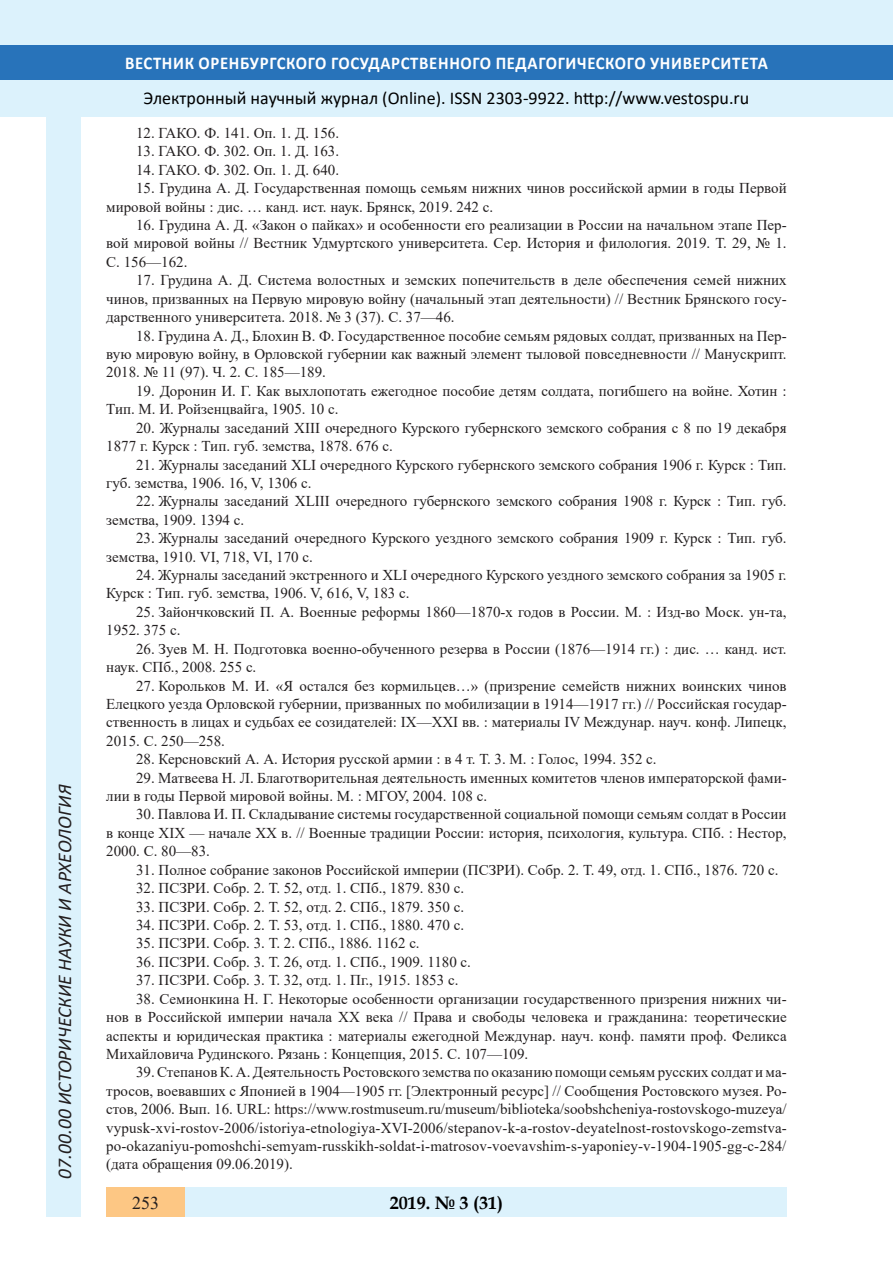
<style>
.page{position:relative;width:893px;height:1263px;background:#fff}
.page>*{position:absolute;margin:0;border:0;box-sizing:border-box;transform-origin:0 0}
.t1{font:italic 19.5px "Calibri";color:#231f20}
.t2{font:18px "Calibri";color:#000}
.t3{font:700 18px "Calibri";letter-spacing:.04em;color:#fff;scale:.93 1}
.t4{font:700 18px "Book Antiqua";color:#000}
.t5{font:18px "Times New Roman";color:#231f20}
.литература{font:15px/18.5px "Times New Roman";color:#231f20}
</style>
<div class="page">
<div style="left:0;top:0;width:893px;height:116px;background:#dcf2fc"></div>
<div style="left:0;top:45px;width:893px;height:34px;background:#2873ba"></div>
<div style="left:47px;top:116px;width:34px;height:1101px;background:#dcf2fc"></div>
<div style="left:106px;top:1188px;width:681px;height:29px;background:#dcf2fc"></div>
<div style="left:106px;top:1188px;width:79px;height:29px;background:#fdc784"></div>
<h1 class="t1" style="left:51px;top:1179px;width:395px;rotate:-90deg">07.00.00 ИСТОРИЧЕСКИЕ НАУКИ И АРХЕОЛОГИЯ</h1>
<h1 class="t1" style="left:51px;top:1105px;width:206px;rotate:-90deg">БИОЛОГИЧЕСКИЕ НАУКИ</h1>
<h1 class="t1" style="left:51px;top:1169px;width:11px;rotate:-90deg">3</h1>
<p class="t3" style="left:125px;top:50px;width:693px">ВЕСТНИК ОРЕНБУРГСКОГО ГОСУДАРСТВЕННОГО ПЕДАГОГИЧЕСКОГО УНИВЕРСИТЕТА</p>
<p class="t2" style="left:144px;top:85px;width:607px">Электронный научный журнал (Online). ISSN 2303-9922. http://www.vestospu.ru</p>
<p class="t2" style="left:583px;top:85px;width:13px">t</p>
<p class="t2" style="left:583px;top:85px;width:13px">t</p>
<p class="литература" style="left:136px;top:123px;width:205px">12. ГАКО. Ф. 141. Оп. 1. Д. 156.</p>
<p class="литература" style="left:136px;top:142px;width:205px">13. ГАКО. Ф. 302. Оп. 1. Д. 163.</p>
<p class="литература" style="left:136px;top:160px;width:205px">14. ГАКО. Ф. 302. Оп. 1. Д. 640.</p>
<p class="литература" style="left:106px;top:178px;width:682px;text-indent:30px">15. Грудина А. Д. Государственная помощь семьям нижних чинов российской армии в годы Первой мировой войны : дис. … канд. ист. наук. Брянск, 2019. 242 с.</p>
<p class="литература" style="left:106px;top:215px;width:682px;text-align:justify;text-indent:30px">16. Грудина А. Д. «Закон о пайках» и особенности его реализации в России на начальном этапе Пер&shy;вой мировой войны // Вестник Удмуртского университета. Сер. История и филология. 2019. Т. 29, № 1.<br>С. 156—162.</p>
<p class="литература" style="left:106px;top:271px;width:682px;text-align:justify;text-indent:30px">17. Грудина А. Д. Система волостных и земских попечительств в деле обеспечения семей нижних чинов, призванных на Первую мировую войну (начальный этап деятельности) // Вестник Брянского госу&shy;дарственного университета. 2018. № 3 (37). С. 37—46.</p>
<p class="литература" style="left:106px;top:326px;width:682px;text-align:justify;text-indent:30px">18. Грудина А. Д., Блохин В. Ф. Государственное пособие семьям рядовых солдат, призванных на Пер&shy;вую мировую войну, в Орловской губернии как важный элемент тыловой повседневности // Манускрипт.<br>2018. № 11 (97). Ч. 2. C. 185—189.</p>
<p class="литература" style="left:106px;top:381px;width:682px;text-indent:30px">19. Доронин И. Г. Как выхлопотать ежегодное пособие детям солдата, погибшего на войне. Хотин :<br>Тип. М. И. Ройзенцвайга, 1905. 10 с.</p>
<p class="литература" style="left:106px;top:418px;width:682px;text-indent:30px">20. Журналы заседаний XIII очередного Курского губернского земского собрания с 8 по 19 декабря<br>1877 г. Курск : Тип. губ. земства, 1878. 676 с.</p>
<p class="литература" style="left:106px;top:455px;width:682px;text-indent:30px">21. Журналы заседаний XLI очередного Курского губернского земского собрания 1906 г. Курск : Тип. губ. земства, 1906. 16, V, 1306 с.</p>
<p class="литература" style="left:106px;top:492px;width:682px;text-indent:30px">22. Журналы заседаний XLIII очередного губернского земского собрания 1908 г. Курск : Тип. губ. земства, 1909. 1394 с.</p>
<p class="литература" style="left:106px;top:528px;width:682px;text-indent:30px">23. Журналы заседаний очередного Курского уездного земского собрания 1909 г. Курск : Тип. губ. земства, 1910. VI, 718, VI, 170 c.</p>
<p class="литература" style="left:106px;top:565px;width:682px;text-indent:30px">24. Журналы заседаний экстренного и XLI очередного Курского уездного земского собрания за 1905 г.<br>Курск : Тип. губ. земства, 1906. V, 616, V, 183 с.</p>
<p class="литература" style="left:106px;top:602px;width:682px;text-indent:30px">25. Зайончковский П. А. Военные реформы 1860—1870-х годов в России. М. : Изд-во Моск. ун-та,<br>1952. 375 с.</p>
<p class="литература" style="left:106px;top:639px;width:682px;text-indent:30px">26. Зуев М. Н. Подготовка военно-обученного резерва в России (1876—1914 гг.) : дис. … канд. ист. наук. СПб., 2008. 255 с.</p>
<p class="литература" style="left:106px;top:676px;width:682px;text-align:justify;text-indent:30px">27. Корольков М. И. «Я остался без кормильцев…» (призрение семейств нижних воинских чинов Елецкого уезда Орловской губернии, призванных по мобилизации в 1914—1917 гг.) // Российская государ&shy;ственность в лицах и судьбах ее созидателей: IX—ХXI вв. : материалы IV Междунар. науч. конф. Липецк, 2015. С. 250—258.</p>
<p class="литература" style="left:136px;top:749px;width:522px">28. Керсновский А. А. История русской армии : в 4 т. Т. 3. М. : Голос, 1994. 352 с.</p>
<p class="литература" style="left:106px;top:768px;width:682px;text-indent:30px">29. Матвеева Н. Л. Благотворительная деятельность именных комитетов членов императорской фами&shy;лии в годы Первой мировой войны. М. : МГОУ, 2004. 108 с.</p>
<p class="литература" style="left:106px;top:805px;width:682px;text-align:justify;text-indent:30px">30. Павлова И. П. Складывание системы государственной социальной помощи семьям солдат в России в конце XIX — начале ХХ в. // Военные традиции России: история, психология, культура. СПб. : Нестор, 2000. С. 80—83.</p>
<p class="литература" style="left:136px;top:860px;width:644px">31. Полное собрание законов Российской империи (ПСЗРИ). Собр. 2. Т. 49, отд. 1. СПб., 1876. 720 с.</p>
<p class="литература" style="left:136px;top:878px;width:329px">32. ПСЗРИ. Собр. 2. Т. 52, отд. 1. СПб., 1879. 830 с.</p>
<p class="литература" style="left:136px;top:897px;width:329px">33. ПСЗРИ. Собр. 2. Т. 52, отд. 2. СПб., 1879. 350 с.</p>
<p class="литература" style="left:136px;top:915px;width:329px">34. ПСЗРИ. Собр. 2. Т. 53, отд. 1. СПб., 1880. 470 с.</p>
<p class="литература" style="left:136px;top:934px;width:285px">35. ПСЗРИ. Собр. 3. Т. 2. СПб., 1886. 1162 с.</p>
<p class="литература" style="left:136px;top:952px;width:336px">36. ПСЗРИ. Собр. 3. Т. 26, отд. 1. СПб., 1909. 1180 с.</p>
<p class="литература" style="left:136px;top:970px;width:324px">37. ПСЗРИ. Собр. 3. Т. 32, отд. 1. Пг., 1915. 1853 с.</p>
<p class="литература" style="left:106px;top:989px;width:682px;text-align:justify;text-indent:30px">38. Семионкина Н. Г. Некоторые особенности организации государственного призрения нижних чи&shy;нов в Российской империи начала ХХ века // Права и свободы человека и гражданина: теоретические аспекты и юридическая практика : материалы ежегодной Междунар. науч. конф. памяти проф. Феликса Михайловича Рудинского. Рязань : Концепция, 2015. С. 107—109.</p>
<p class="литература" style="left:106px;top:1062px;width:682px;text-align:justify;text-indent:30px">39. Степанов К. А. Деятельность Ростовского земства по оказанию помощи семьям русских солдат и ма&shy;тросов, воевавших с Японией в 1904—1905 гг. [Электронный ресурс] // Сообщения Ростовского музея. Ро&shy;стов, 2006. Вып. 16. URL: https://www.rostmuseum.ru/museum/biblioteka/soobshcheniya-rostovskogo-muzeya/ vypusk-xvi-rostov-2006/istoriya-etnologiya-XVI-2006/stepanov-k-a-rostov-deyatelnost-rostovskogo-zemstva&shy;po-okazaniyu-pomoshchi-semyam-russkikh-soldat-i-matrosov-voevavshim-s-yaponiey-v-1904-1905-gg-c-284/ (дата обращения 09.06.2019).</p>
<p class="t4" style="left:390px;top:1190px;width:115px">2019. № 3 (31)</p>
<p class="t5" style="left:132px;top:1190px;width:28px">253</p>
<p class="t4" style="left:460px;top:1190px;width:39px">2 6</p>
<p class="t4" style="left:417px;top:1190px;width:10px">8</p>
<p class="t4" style="left:460px;top:1190px;width:39px">1 25</p>
</div>
